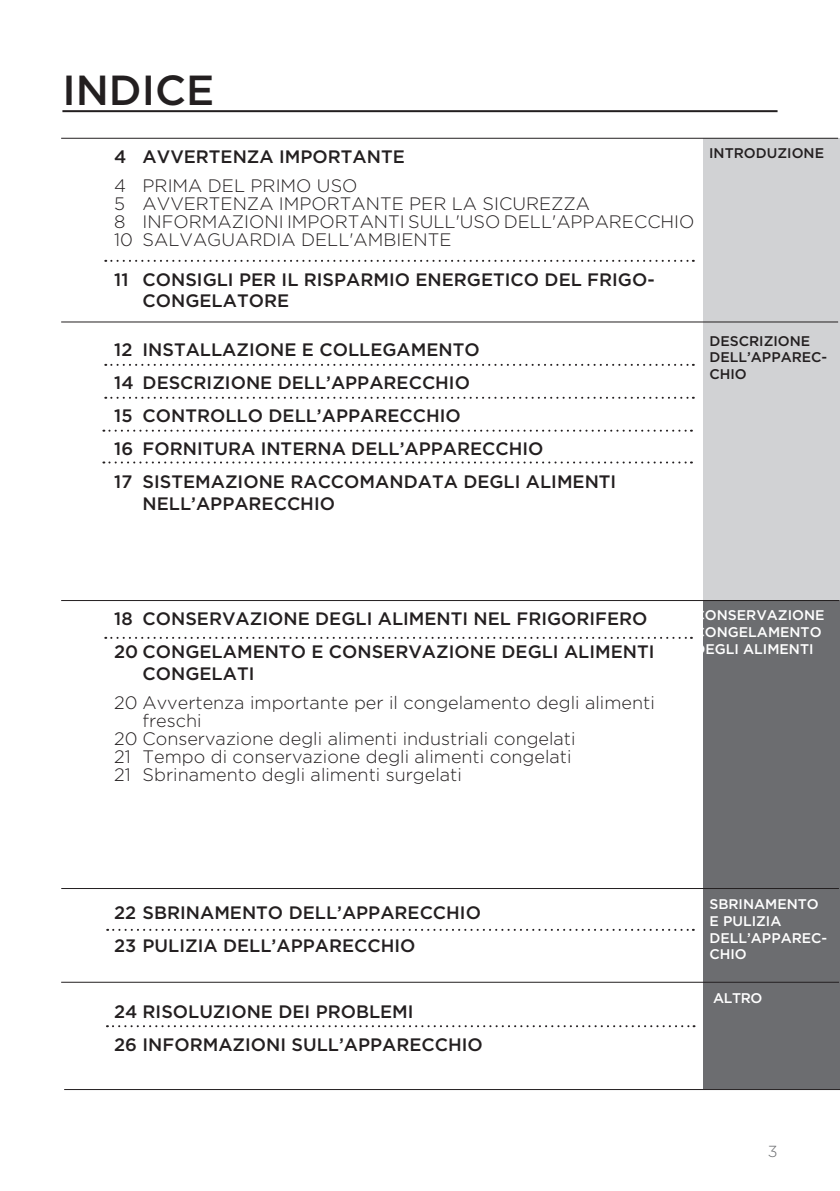
<style>
.page{position:relative;width:840px;height:1191px;background:#fff}
.page>*{position:absolute;margin:0;border:0;box-sizing:border-box;transform-origin:0 0}
.glavni_naslov_3stran{font:500 42px "Gotham";color:#231f20}
.t1{font:500 18px/21.6px "Gotham";color:#231f20}
.t2{font:300 18px/18px "Gotham";color:#231f20}
.t3{font:300 16px "Gotham";color:#6c6d70}
.kazalo_ob_strani{font:500 14px/16.8px "Gotham";color:#fff}
.kazalo_ob_strani-2{font:500 14px/16.8px "Gotham";color:#231f20}
</style>
<div class="page">
<hr style="left:62px;top:110px;width:715px;height:2px;background:#231f20">
<div style="left:703px;top:982px;width:136px;height:106px;background:#6c6d70"></div>
<div style="left:703px;top:888px;width:136px;height:94px;background:#6c6d70"></div>
<div style="left:703px;top:322px;width:136px;height:279px;background:#d1d2d4"></div>
<div style="left:703px;top:600px;width:136px;height:288px;background:#6c6d70"></div>
<div style="left:703px;top:138px;width:136px;height:184px;background:#d1d2d4"></div>
<hr style="left:61px;top:138px;width:776px;height:1px;background:#231f20">
<hr style="left:61px;top:982px;width:777px;height:1px;background:#231f20">
<hr style="left:61px;top:322px;width:776px;height:1px;background:#231f20">
<hr style="left:61px;top:600px;width:777px;height:1px;background:#231f20">
<svg style="left:105px;top:637px;width:586px;height:2px"></svg>
<svg style="left:105px;top:397px;width:588px;height:2px"></svg>
<svg style="left:105px;top:364px;width:588px;height:2px"></svg>
<svg style="left:105px;top:260px;width:588px;height:2px"></svg>
<hr style="left:64px;top:1089px;width:775px;height:1px;background:#231f20">
<hr style="left:61px;top:888px;width:777px;height:1px;background:#231f20">
<svg style="left:107px;top:929px;width:586px;height:2px"></svg>
<svg style="left:107px;top:1025px;width:587px;height:2px"></svg>
<svg style="left:103px;top:430px;width:588px;height:2px"></svg>
<svg style="left:103px;top:461px;width:588px;height:2px"></svg>
<p class="glavni_naslov_3stran" style="left:62px;top:62px;width:153px">INDICE</p>
<p class="t1" style="left:114px;top:145px;width:292px">4 AVVERTENZA IMPORTANTE</p>
<p class="t2" style="left:114px;top:176px;width:245px">4 PRIMA DEL PRIMO USO</p>
<p class="t2" style="left:114px;top:194px;width:477px">5 AVVERTENZA IMPORTANTE PER LA SICUREZZA</p>
<p class="t2" style="left:114px;top:212px;width:581px">8 INFORMAZIONI IMPORTANTI SULL'USO DELL'APPARECCHIO</p>
<p class="t2" style="left:114px;top:230px;width:338px">10 SALVAGUARDIA DELL'AMBIENTE</p>
<p class="t1" style="left:142px;top:268px;width:513px;text-indent:-28px">11 CONSIGLI PER IL RISPARMIO ENERGETICO DEL FRIGO-<br>CONGELATORE</p>
<p class="t1" style="left:114px;top:339px;width:367px">12 INSTALLAZIONE E COLLEGAMENTO</p>
<p class="t1" style="left:114px;top:372px;width:357px">14 DESCRIZIONE DELL’APPARECCHIO</p>
<p class="t1" style="left:114px;top:405px;width:348px">15 CONTROLLO DELL’APPARECCHIO</p>
<p class="t1" style="left:114px;top:438px;width:430px">16 FORNITURA INTERNA DELL’APPARECCHIO</p>
<p class="t1" style="left:142px;top:471px;width:475px;text-indent:-28px">17 SISTEMAZIONE RACCOMANDATA DEGLI ALIMENTI<br>NELL’APPARECCHIO</p>
<p class="kazalo_ob_strani-2" style="left:708px;top:144px;width:116px">INTRODUZIONE</p>
<p class="kazalo_ob_strani-2" style="left:709px;top:332px;width:119px">DESCRIZIONE<br>DELL’APPAREC-<br>CHIO</p>
<p class="t1" style="left:114px;top:608px;width:534px">18 CONSERVAZIONE DEGLI ALIMENTI NEL FRIGORIFERO</p>
<p class="t1" style="left:142px;top:641px;width:513px;text-indent:-28px">20 CONGELAMENTO E CONSERVAZIONE DEGLI ALIMENTI<br>CONGELATI</p>
<p class="t2" style="left:142px;top:693px;width:513px;text-indent:-28px">20 Avvertenza importante per il congelamento degli alimenti freschi</p>
<p class="t2" style="left:114px;top:729px;width:462px">20 Conservazione degli alimenti industriali congelati</p>
<p class="t2" style="left:114px;top:747px;width:458px">21 Tempo di conservazione degli alimenti congelati</p>
<p class="t2" style="left:114px;top:765px;width:349px">21 Sbrinamento degli alimenti surgelati</p>
<p class="kazalo_ob_strani" style="left:694px;top:607px;width:131px">CONSERVAZIONE<br>CONGELAMENTO<br>DEGLI ALIMENTI</p>
<p class="t1" style="left:114px;top:901px;width:368px">22 SBRINAMENTO DELL’APPARECCHIO</p>
<p class="t1" style="left:114px;top:934px;width:302px">23 PULIZIA DELL’APPARECCHIO</p>
<p class="t1" style="left:114px;top:1000px;width:301px">24 RISOLUZIONE DEI PROBLEMI</p>
<p class="t1" style="left:114px;top:1033px;width:370px">26 INFORMAZIONI SULL’APPARECCHIO</p>
<p class="kazalo_ob_strani" style="left:709px;top:895px;width:119px">SBRINAMENTO<br>E PULIZIA<br>DELL’APPAREC-<br>CHIO</p>
<p class="kazalo_ob_strani" style="left:712px;top:989px;width:51px">ALTRO</p>
<p class="t3" style="left:767px;top:1140px;width:11px">3</p>
</div>
